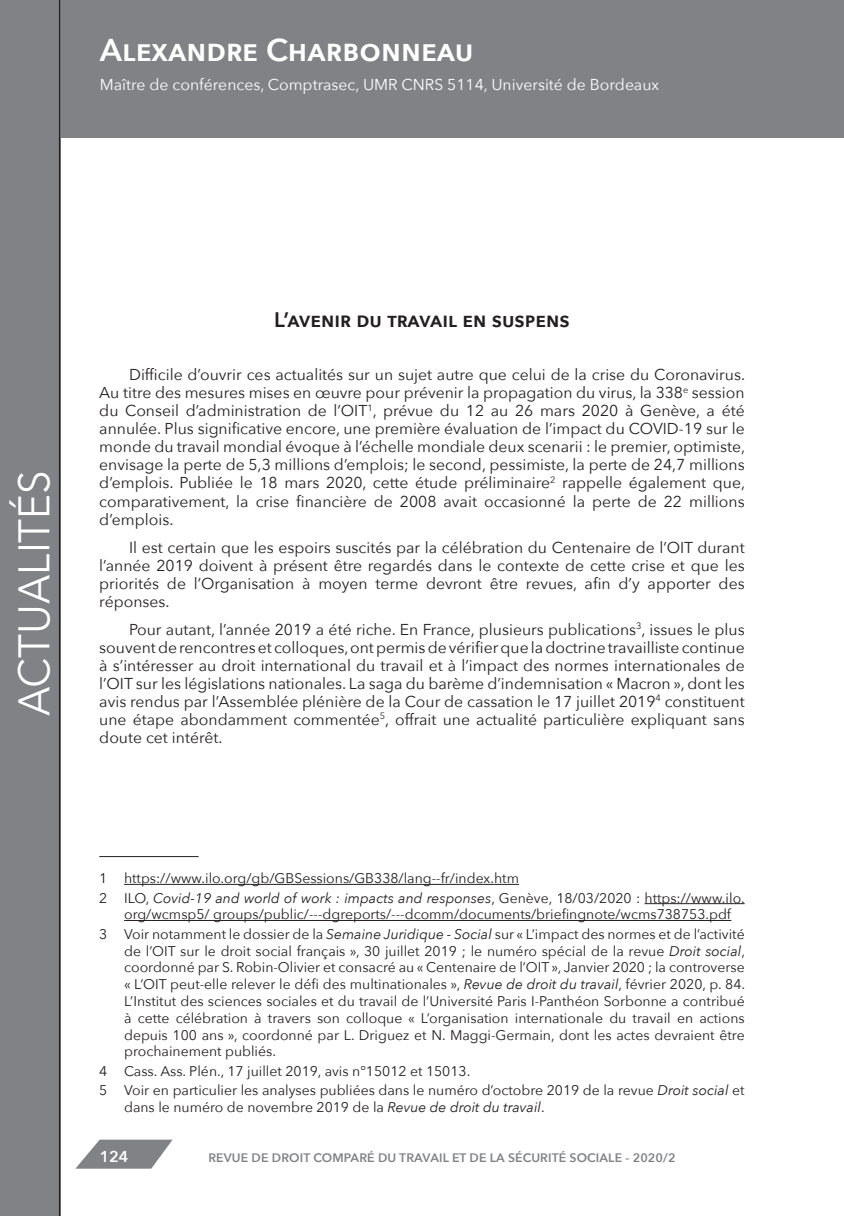
<style>
.page{position:relative;width:844px;height:1216px;background:#fff}
.page>*{position:absolute;margin:0;border:0;box-sizing:border-box;transform-origin:0 0}
.t1{font:44.1px "Avenir Next";color:#fff;scale:.95 1}
.Auteur{font:600 31.5px "Avenir Next";color:#fff}
.Titre_article{font:600 21px "Avenir Next";color:#231f20}
.Texte_courant{font:15.75px/18px "Avenir Next";color:#231f20;text-align:justify}
.Titre_affiliation{font:15.75px "Avenir Next";color:#fff}
.t2{font:600 15.75px "Avenir Next";color:#fff}
.Corps_note_de_bas_de{font:14px/16.8px "Avenir Next";color:#231f20}
.t3{font:600 12.25px "Avenir Next";letter-spacing:.01em;color:#808285}
.s1{font-style:italic}
</style>
<div class="page">
<div style="left:0;top:0;width:61px;height:1215px;background:#808285"></div>
<svg style="left:76px;top:1139px;width:96px;height:29px"></svg>
<div style="left:1px;top:0;width:842px;height:138px;background:#808285"></div>
<hr style="left:99px;top:856px;width:99px;height:1px;background:#231f20">
<hr style="left:124px;top:884px;width:395px;height:1px;background:#231f20">
<hr style="left:644px;top:903px;width:100px;height:1px;background:#231f20">
<hr style="left:124px;top:920px;width:607px;height:1px;background:#231f20">
<hr style="left:59px;top:0;width:1px;height:1215px;background:#231f20">
<p class="Auteur" style="left:100px;top:23px;width:375px">Alexandre Charbonneau</p>
<p class="Titre_affiliation" style="left:100px;top:71px;width:560px">Maître de conférences, Comptrasec, UMR CNRS 5114, Université de Bordeaux</p>
<h1 class="t1" style="left:-3px;top:716px;width:261px;rotate:-90deg">ACTUALITÉS</h1>
<p class="Titre_article" style="left:274px;top:302px;width:297px">L’avenir du travail en suspens</p>
<p class="Texte_courant" style="left:99px;top:365px;width:647px;text-indent:30px">Difficile d’ouvrir ces actualités sur un sujet autre que celui de la crise du Coronavirus.<br>Au titre des mesures mises en œuvre pour prévenir la propagation du virus, la 338<sup>e</sup> session du Conseil d’administration de l’OIT<sup>1</sup>, prévue du 12 au 26 mars 2020 à Genève, a été annulée. Plus significative encore, une première évaluation de l’impact du COVID-19 sur le monde du travail mondial évoque à l’échelle mondiale deux scenarii : le premier, optimiste, envisage la perte de 5,3 millions d’emplois; le second, pessimiste, la perte de 24,7 millions d’emplois. Publiée le 18 mars 2020, cette étude préliminaire<sup>2</sup> rappelle également que, comparativement, la crise financière de 2008 avait occasionné la perte de 22 millions d’emplois.</p>
<p class="Texte_courant" style="left:99px;top:537px;width:646px;text-indent:30px">Il est certain que les espoirs suscités par la célébration du Centenaire de l’OIT durant l’année 2019 doivent à présent être regardés dans le contexte de cette crise et que les priorités de l’Organisation à moyen terme devront être revues, afin d’y apporter des réponses.</p>
<p class="Texte_courant" style="left:99px;top:619px;width:646px;text-indent:30px">Pour autant, l’année 2019 a été riche. En France, plusieurs publications<sup>3</sup>, issues le plus souvent de rencontres et colloques, ont permis de vérifier que la doctrine travailliste continue à s’intéresser au droit international du travail et à l’impact des normes internationales de l’OIT sur les législations nationales. La saga du barème d’indemnisation « Macron », dont les avis rendus par l’Assemblée plénière de la Cour de cassation le 17 juillet 2019<sup>4</sup> constituent une étape abondamment commentée<sup>5</sup>, offrait une actualité particulière expliquant sans doute cet intérêt.</p>
<p class="Corps_note_de_bas_de" style="left:99px;top:869px;width:421px">1 https://www.ilo.org/gb/GBSessions/GB338/lang--fr/index.htm</p>
<p class="Corps_note_de_bas_de" style="left:124px;top:888px;width:622px;text-indent:-25px">2 ILO, <span class="s1">Covid-19 and world of work : impacts and responses</span>, Genève, 18/03/2020 : https://www.ilo. org/wcmsp5/ groups/public/---dgreports/---dcomm/documents/briefingnote/wcms738753.pdf</p>
<p class="Corps_note_de_bas_de" style="left:124px;top:924px;width:622px;text-align:justify;text-indent:-25px">3 Voir notamment le dossier de la <span class="s1">Semaine Juridique - Social</span> sur « L’impact des normes et de l’activité de l’OIT sur le droit social français », 30 juillet 2019 ; le numéro spécial de la revue <span class="s1">Droit social</span>, coordonné par S. Robin-Olivier et consacré au « Centenaire de l’OIT », Janvier 2020 ; la controverse « L’OIT peut-elle relever le défi des multinationales », <span class="s1">Revue de droit du travail</span>, février 2020, p. 84.<br>L’Institut des sciences sociales et du travail de l’Université Paris I-Panthéon Sorbonne a contribué à cette célébration à travers son colloque « L’organisation internationale du travail en actions depuis 100 ans », coordonné par L. Driguez et N. Maggi-Germain, dont les actes devraient être prochainement publiés.</p>
<p class="Corps_note_de_bas_de" style="left:99px;top:1061px;width:372px">4 Cass. Ass. Plén., 17 juillet 2019, avis n°15012 et 15013.</p>
<p class="Corps_note_de_bas_de" style="left:124px;top:1081px;width:622px;text-indent:-25px">5 Voir en particulier les analyses publiées dans le numéro d’octobre 2019 de la revue <span class="s1">Droit social</span> et dans le numéro de novembre 2019 de la <span class="s1">Revue de droit du travail</span>.</p>
<p class="t2" style="left:100px;top:1142px;width:30px">124</p>
<p class="t3" style="left:208px;top:1146px;width:468px">REVUE DE DROIT COMPARÉ DU TRAVAIL ET DE LA SÉCURITÉ SOCIALE - 2020/2</p>
</div>
